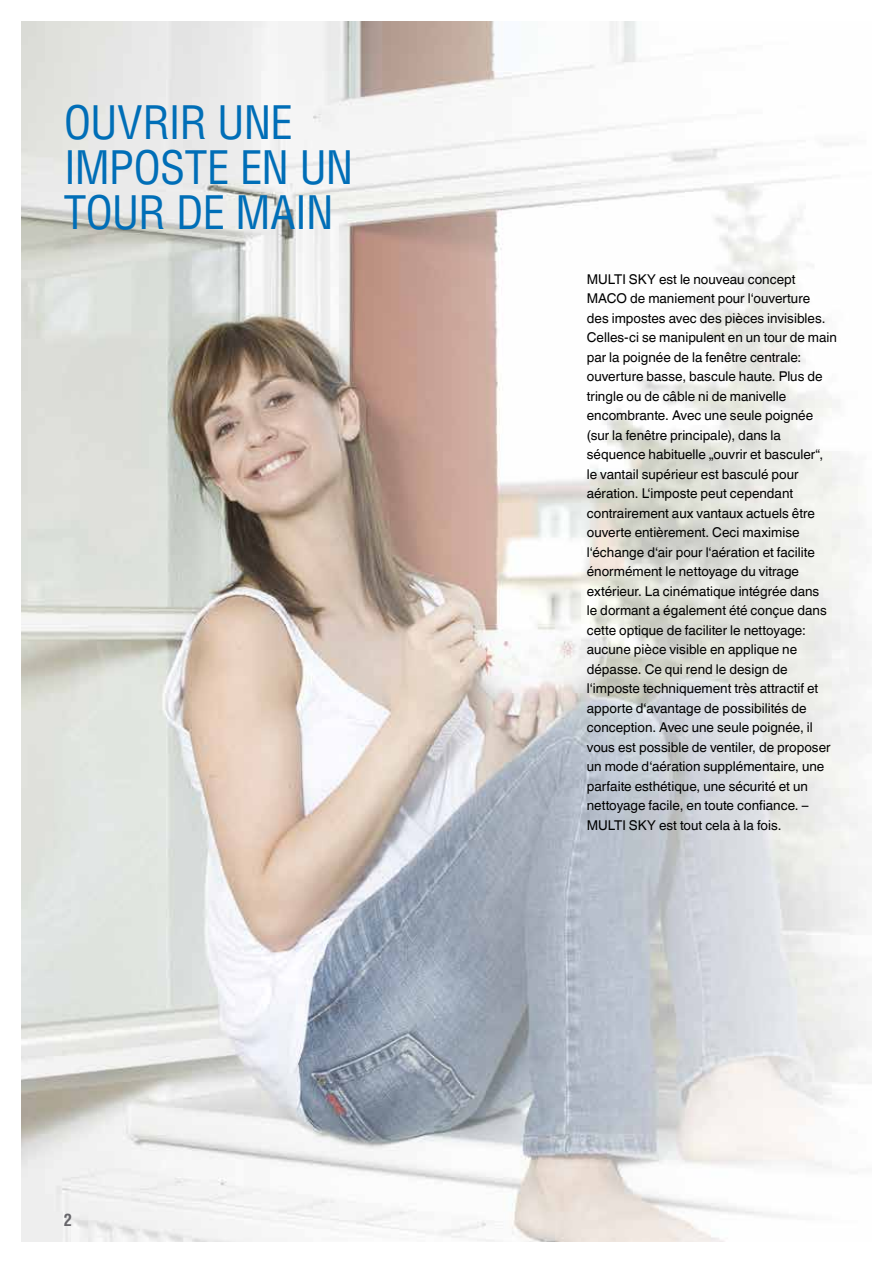
<style>
.page{position:relative;width:893px;height:1263px;background:#fff}
.page>*{position:absolute;margin:0;border:0;box-sizing:border-box;transform-origin:0 0}
.t1{font:condensed 45px/45px "MACO Helvetica";letter-spacing:-.02em;color:#006eb7}
.t2{font:700 condensed 16.5px "MACO Helvetica";color:#66656a}
.t3{font:13.5px/19.5px "Helvetica Linotype";color:#000}
</style>
<div class="page">
<img style="left:21px;top:21px;width:851px;height:1221px">
<h1 class="t1" style="left:64px;top:99px;width:291px">OUVRIR UNE<br>IMPOSTE EN UN<br>TOUR DE MAIN</h1>
<p class="t2" style="left:64px;top:1209px;width:10px">2</p>
<p class="t3" style="left:587px;top:270px;width:252px">MULTI SKY est le nouveau concept MACO de maniement pour l‘ouverture<br>des impostes avec des pièces invisibles.<br>Celles-ci se manipulent en un tour de main par la poignée de la fenêtre centrale: ouverture basse, bascule haute. Plus de tringle ou de câble ni de manivelle encombrante. Avec une seule poignée (sur la fenêtre principale), dans la séquence habituelle „ouvrir et basculer“, le vantail supérieur est basculé pour aération. L‘imposte peut cependant contrairement aux vantaux actuels être ouverte entièrement. Ceci maximise l‘échange d‘air pour l‘aération et facilite énormément le nettoyage du vitrage extérieur. La cinématique intégrée dans<br>le dormant a également été conçue dans cette optique de faciliter le nettoyage: aucune pièce visible en applique ne dépasse. Ce qui rend le design de l‘imposte techniquement très attractif et apporte d‘avantage de possibilités de conception. Avec une seule poignée, il vous est possible de ventiler, de proposer un mode d‘aération supplémentaire, une parfaite esthétique, une sécurité et un nettoyage facile, en toute confiance. – MULTI SKY est tout cela à la fois.</p>
</div>
